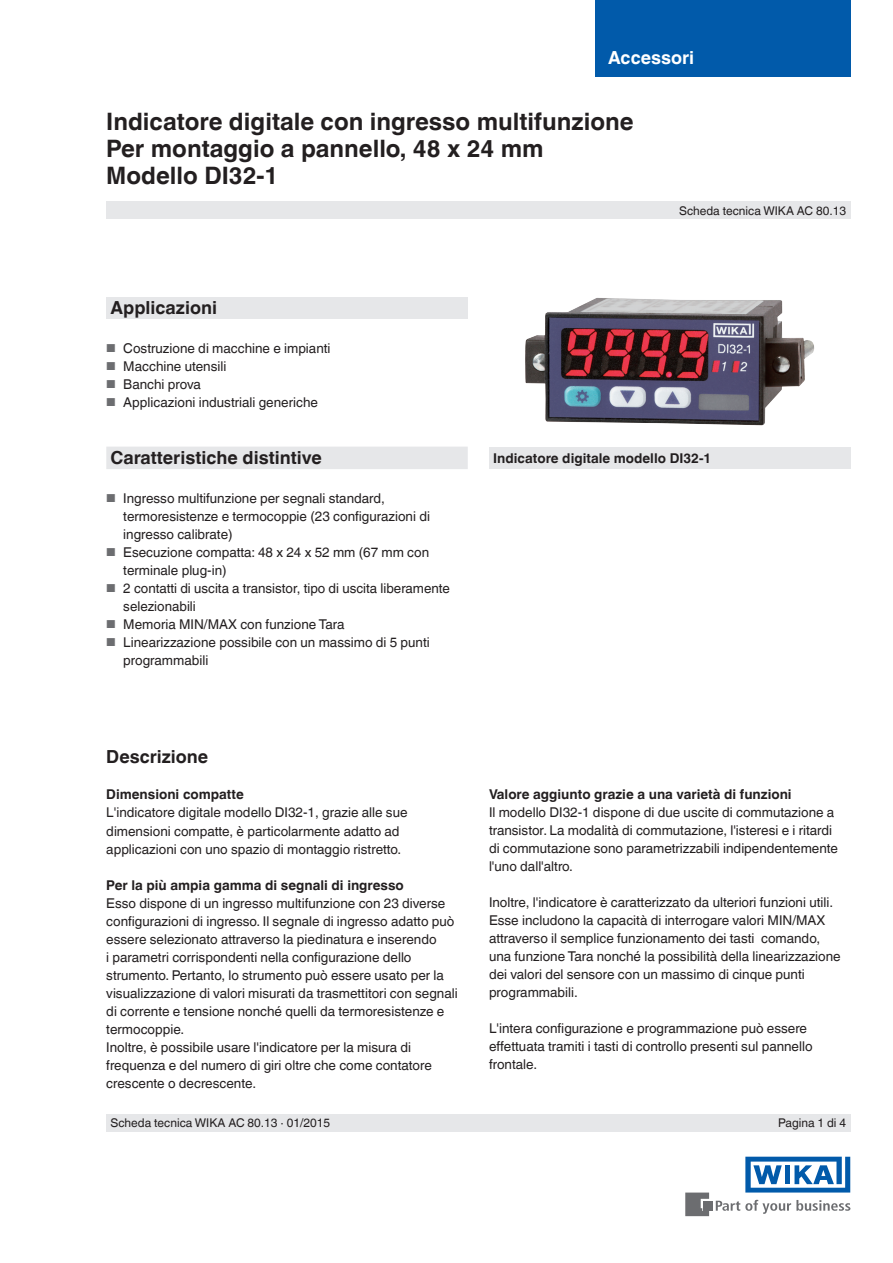
<style>
.page{position:relative;width:893px;height:1263px;background:#fff}
.page>*{position:absolute;margin:0;border:0;box-sizing:border-box;transform-origin:0 0}
._01_Headline{font:700 24px "Helvetica World";color:#231f20}
._03_Subheadline1_gre{font:700 18px "Helvetica World";color:#231f20}
._02_Subheadline1{font:700 18px "Helvetica World";color:#231f20}
._09_Tables_-_Headlin{font:700 18px "Helvetica World";color:#fff}
._05_Running_text{font:13.5px/18px "Helvetica World";color:#231f20}
._04_Subheadline2{font:700 13.5px "Helvetica World";color:#231f20}
._07_Small_text{font:12px "Helvetica World";color:#231f20}
.s1{font-size:11.55px;color:#6c6d70}
</style>
<div class="page">
<div style="left:106px;top:298px;width:362px;height:21px;background:#e6e7e9"></div>
<svg style="left:716px;top:1200px;width:134px;height:14px"></svg>
<div style="left:703px;top:1201px;width:9px;height:9px;background:#6c6d70"></div>
<svg style="left:685px;top:1192px;width:24px;height:24px"></svg>
<svg style="left:745px;top:1157px;width:105px;height:35px"></svg>
<div style="left:106px;top:202px;width:744px;height:17px;background:#e6e7e9"></div>
<div style="left:106px;top:1114px;width:744px;height:17px;background:#e6e7e9"></div>
<div style="left:489px;top:447px;width:361px;height:21px;background:#e6e7e9"></div>
<div style="left:106px;top:447px;width:362px;height:22px;background:#e6e7e9"></div>
<div style="left:595px;top:0;width:255px;height:77px;background:#015aaa"></div>
<img style="left:525px;top:298px;width:290px;height:127px">
<p class="_09_Tables_-_Headlin" style="left:608px;top:47px;width:88px">Accessori</p>
<p class="_01_Headline" style="left:106px;top:108px;width:529px">Indicatore digitale con ingresso multifunzione</p>
<p class="_01_Headline" style="left:106px;top:135px;width:439px">Per montaggio a pannello, 48 x 24 mm</p>
<p class="_01_Headline" style="left:106px;top:162px;width:174px">Modello DI32-1</p>
<p class="_02_Subheadline1" style="left:111px;top:297px;width:108px">Applicazioni</p>
<p class="_05_Running_text" style="left:106px;top:339px;width:226px"><span class="s1">■</span> Costruzione di macchine e impianti</p>
<p class="_05_Running_text" style="left:106px;top:357px;width:122px"><span class="s1">■</span> Macchine utensili</p>
<p class="_05_Running_text" style="left:106px;top:375px;width:96px"><span class="s1">■</span> Banchi prova</p>
<p class="_05_Running_text" style="left:106px;top:393px;width:213px"><span class="s1">■</span> Applicazioni industriali generiche</p>
<p class="_07_Small_text" style="left:679px;top:204px;width:169px">Scheda tecnica WIKA AC 80.13</p>
<p class="_03_Subheadline1_gre" style="left:111px;top:447px;width:213px">Caratteristiche distintive</p>
<p class="_05_Running_text" style="left:123px;top:489px;width:308px;text-indent:-17px"><span class="s1">■</span> Ingresso multifunzione per segnali standard, termoresistenze e termocoppie (23 configurazioni di ingresso calibrate)</p>
<p class="_05_Running_text" style="left:123px;top:543px;width:307px;text-indent:-17px"><span class="s1">■</span> Esecuzione compatta: 48 x 24 x 52 mm (67 mm con terminale plug-in)</p>
<p class="_05_Running_text" style="left:123px;top:579px;width:328px;text-indent:-17px"><span class="s1">■</span> 2 contatti di uscita a transistor, tipo di uscita liberamente selezionabili</p>
<p class="_05_Running_text" style="left:106px;top:615px;width:240px"><span class="s1">■</span> Memoria MIN/MAX con funzione Tara</p>
<p class="_05_Running_text" style="left:123px;top:633px;width:308px;text-indent:-17px"><span class="s1">■</span> Linearizzazione possibile con un massimo di 5 punti programmabili</p>
<p class="_04_Subheadline2" style="left:493px;top:450px;width:220px">Indicatore digitale modello DI32-1</p>
<p class="_02_Subheadline1" style="left:106px;top:747px;width:103px">Descrizione</p>
<p class="_04_Subheadline2" style="left:106px;top:787px;width:139px">Dimensioni compatte</p>
<p class="_05_Running_text" style="left:106px;top:804px;width:303px">L'indicatore digitale modello DI32-1, grazie alle sue dimensioni compatte, è particolarmente adatto ad applicazioni con uno spazio di montaggio ristretto.</p>
<p class="_04_Subheadline2" style="left:106px;top:877px;width:299px">Per la più ampia gamma di segnali di ingresso</p>
<p class="_05_Running_text" style="left:106px;top:894px;width:353px">Esso dispone di un ingresso multifunzione con 23 diverse configurazioni di ingresso. Il segnale di ingresso adatto può essere selezionato attraverso la piedinatura e inserendo<br>i parametri corrispondenti nella configurazione dello strumento. Pertanto, lo strumento può essere usato per la visualizzazione di valori misurati da trasmettitori con segnali di corrente e tensione nonché quelli da termoresistenze e termocoppie.</p>
<p class="_05_Running_text" style="left:106px;top:1038px;width:327px">Inoltre, è possibile usare l'indicatore per la misura di frequenza e del numero di giri oltre che come contatore crescente o decrescente.</p>
<p class="_04_Subheadline2" style="left:489px;top:786px;width:304px">Valore aggiunto grazie a una varietà di funzioni</p>
<p class="_05_Running_text" style="left:489px;top:803px;width:351px">Il modello DI32-1 dispone di due uscite di commutazione a transistor. La modalità di commutazione, l'isteresi e i ritardi di commutazione sono parametrizzabili indipendentemente l'uno dall'altro.</p>
<p class="_05_Running_text" style="left:489px;top:893px;width:353px">Inoltre, l'indicatore è caratterizzato da ulteriori funzioni utili.<br>Esse includono la capacità di interrogare valori MIN/MAX attraverso il semplice funzionamento dei tasti comando, una funzione Tara nonché la possibilità della linearizzazione dei valori del sensore con un massimo di cinque punti programmabili.</p>
<p class="_05_Running_text" style="left:489px;top:1019px;width:325px">L'intera configurazione e programmazione può essere effettuata tramiti i tasti di controllo presenti sul pannello frontale.</p>
<p class="_07_Small_text" style="left:111px;top:1116px;width:221px">Scheda tecnica WIKA AC 80.13 · 01/2015</p>
<p class="_07_Small_text" style="left:778px;top:1116px;width:70px">Pagina 1 di 4</p>
</div>
